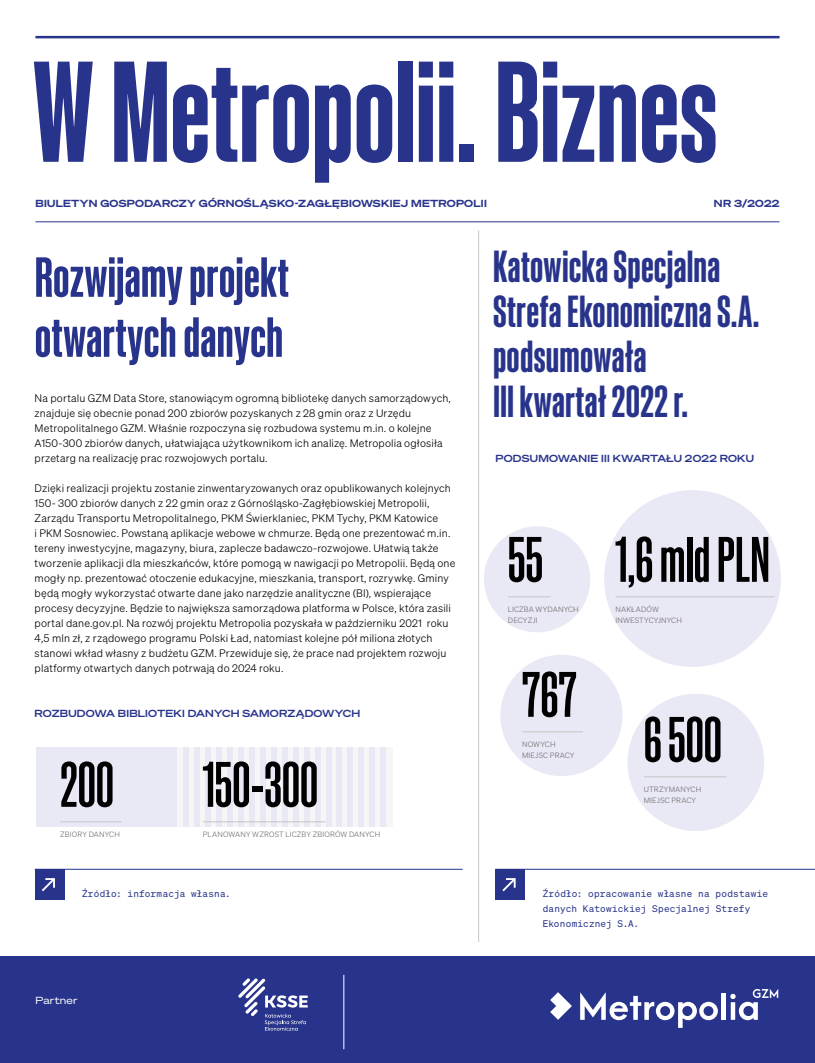
<style>
.page{position:relative;width:815px;height:1063px;background:#fff}
.page>*{position:absolute;margin:0;border:0;box-sizing:border-box;transform-origin:0 0}
.t1{font:600 139.5px "Sohne Schmal";letter-spacing:-.005em;color:#28348b}
.t2{font:62.5px "Sohne Schmal Kraftig";letter-spacing:-.005em;color:#000}
.t3{font:600 55px/60px "Sohne Schmal";letter-spacing:.005em;color:#28348b}
.t4{font:600 43.75px/45px "Sohne Schmal";letter-spacing:.005em;color:#28348b}
.t5{font:10.62px/15px "Sohne Leicht";letter-spacing:.015em;color:#000}
.t6{font:600 10px "Sohne Breit";letter-spacing:.025em;color:#28348b}
.t7{font:10px "Sohne Breit Dreiviertelfett";letter-spacing:.025em;color:#28348b}
.t8{font:10px "Sohne Breit Buch";letter-spacing:.025em;color:#fff}
.t9{font:9.38px/15px "Sohne Mono Buch";letter-spacing:.02em;color:#28348b}
.t10{font:7.5px/11.2px "Sohne Leicht";letter-spacing:.02em;color:#706f6f}
</style>
<div class="page">
<div style="left:36px;top:747px;width:142px;height:79px;background:#e9e8f5"></div>
<div style="left:178px;top:747px;width:106px;height:79px;background:#f6f6f6"></div>
<div style="left:284px;top:747px;width:108px;height:79px;background:linear-gradient(to bottom,#f4f4f6,#f3f2f5)"></div>
<div style="left:183px;top:747px;width:6px;height:79px;background:#e9e8f5"></div>
<div style="left:194px;top:747px;width:6px;height:79px;background:#e9e8f5"></div>
<div style="left:205px;top:747px;width:6px;height:79px;background:#e9e8f5"></div>
<div style="left:216px;top:747px;width:6px;height:79px;background:#e9e8f5"></div>
<div style="left:227px;top:747px;width:6px;height:79px;background:#e9e8f5"></div>
<div style="left:238px;top:747px;width:5px;height:79px;background:#e9e8f5"></div>
<div style="left:249px;top:747px;width:5px;height:79px;background:#e9e8f5"></div>
<div style="left:260px;top:747px;width:5px;height:79px;background:#e9e8f5"></div>
<div style="left:271px;top:747px;width:5px;height:79px;background:#e9e8f5"></div>
<div style="left:282px;top:747px;width:5px;height:79px;background:#e9e8f5"></div>
<div style="left:293px;top:747px;width:5px;height:79px;background:#e9e8f5"></div>
<div style="left:304px;top:747px;width:5px;height:79px;background:#e9e8f5"></div>
<div style="left:315px;top:747px;width:5px;height:79px;background:#e9e8f5"></div>
<div style="left:326px;top:747px;width:5px;height:79px;background:#e9e8f5"></div>
<div style="left:337px;top:747px;width:5px;height:79px;background:#e9e8f5"></div>
<div style="left:348px;top:747px;width:5px;height:79px;background:#e9e8f5"></div>
<div style="left:359px;top:747px;width:5px;height:79px;background:#e9e8f5"></div>
<div style="left:370px;top:747px;width:5px;height:79px;background:#e9e8f5"></div>
<div style="left:381px;top:747px;width:5px;height:79px;background:#e9e8f5"></div>
<div style="left:604px;top:490px;width:177px;height:177px;background:#e9e8f5;border-radius:50%"></div>
<div style="left:484px;top:526px;width:106px;height:106px;background:#e9e8f5;border-radius:50%"></div>
<div style="left:628px;top:694px;width:136px;height:137px;background:#e9e8f5;border-radius:50%"></div>
<div style="left:500px;top:655px;width:123px;height:121px;background:#e9e8f5;border-radius:50%"></div>
<div style="left:0;top:957px;width:815px;height:106px;background:#28348b"></div>
<hr style="left:35px;top:36px;width:745px;height:2px;background:#28348b">
<hr style="left:35px;top:221px;width:745px;height:1px;background:#28348b">
<svg style="left:580px;top:992px;width:138px;height:36px"></svg>
<div style="left:721px;top:993px;width:5px;height:27px;background:#fff"></div>
<svg style="left:730px;top:989px;width:48px;height:31px"></svg>
<svg style="left:550px;top:992px;width:22px;height:28px"></svg>
<hr style="left:478px;top:230px;width:1px;height:712px;background:#c6c6c6">
<hr style="left:344px;top:975px;width:1px;height:74px;background:#fff">
<svg style="left:238px;top:978px;width:70px;height:53px"></svg>
<hr style="left:35px;top:869px;width:428px;height:1px;background:#28348b">
<div style="left:35px;top:869px;width:30px;height:30px;background:#28348b"></div>
<svg style="left:42px;top:878px;width:13px;height:14px"></svg>
<hr style="left:495px;top:869px;width:320px;height:1px;background:#28348b">
<div style="left:495px;top:869px;width:30px;height:30px;background:#28348b"></div>
<svg style="left:502px;top:878px;width:14px;height:14px"></svg>
<hr style="left:508px;top:597px;width:42px;height:1px;background:#c6c6c6">
<hr style="left:615px;top:597px;width:159px;height:1px;background:#c6c6c6">
<hr style="left:522px;top:732px;width:61px;height:1px;background:#c6c6c6">
<hr style="left:644px;top:777px;width:82px;height:1px;background:#c6c6c6">
<hr style="left:60px;top:822px;width:61px;height:1px;background:#c6c6c6">
<hr style="left:203px;top:822px;width:122px;height:1px;background:#c6c6c6">
<h1 class="t1" style="left:33px;top:38px;width:686px">W Metropolii. Biznes</h1>
<p class="t7" style="left:35px;top:197px;width:453px">BIULETYN GOSPODARCZY GÓRNOŚLĄSKO-ZAGŁĘBIOWSKIEJ METROPOLII</p>
<p class="t7" style="left:714px;top:197px;width:67px">NR 3/2022</p>
<h3 class="t3" style="left:35px;top:247px;width:255px">Rozwijamy projekt otwartych danych</h3>
<h3 class="t4" style="left:493px;top:244px;width:268px">Katowicka Specjalna<br>Strefa Ekonomiczna S.A. podsumowała<br>III kwartał 2022 r.</h3>
<p class="t5" style="left:35px;top:390px;width:418px">Na portalu GZM Data Store, stanowiącym ogromną bibliotekę danych samorządowych, znajduje się obecnie ponad 200 zbiorów pozyskanych z 28 gmin oraz z Urzędu Metropolitalnego GZM. Właśnie rozpoczyna się rozbudowa systemu m.in. o kolejne A150-300 zbiorów danych, ułatwiająca użytkownikom ich analizę. Metropolia ogłosiła przetarg na realizację prac rozwojowych portalu.</p>
<p class="t5" style="left:35px;top:480px;width:422px">Dzięki realizacji projektu zostanie zinwentaryzowanych oraz opublikowanych kolejnych 150- 300 zbiorów danych z 22 gmin oraz z Górnośląsko-Zagłębiowskiej Metropolii, Zarządu Transportu Metropolitalnego, PKM Świerklaniec, PKM Tychy, PKM Katowice<br>i PKM Sosnowiec. Powstaną aplikacje webowe w chmurze. Będą one prezentować m.in. tereny inwestycyjne, magazyny, biura, zaplecze badawczo-rozwojowe. Ułatwią także tworzenie aplikacji dla mieszkańców, które pomogą w nawigacji po Metropolii. Będą one mogły np. prezentować otoczenie edukacyjne, mieszkania, transport, rozrywkę. Gminy będą mogły wykorzystać otwarte dane jako narzędzie analityczne (BI), wspierające procesy decyzyjne. Będzie to największa samorządowa platforma w Polsce, która zasili portal dane.gov.pl. Na rozwój projektu Metropolia pozyskała w październiku 2021 roku 4,5 mln zł, z rządowego programu Polski Ład, natomiast kolejne pół miliona złotych stanowi wkład własny z budżetu GZM. Przewiduje się, że prace nad projektem rozwoju platformy otwartych danych potrwają do 2024 roku.</p>
<p class="t6" style="left:495px;top:452px;width:260px">PODSUMOWANIE III KWARTAŁU 2022 ROKU</p>
<h2 class="t2" style="left:615px;top:527px;width:156px">1,6 mld PLN</h2>
<p class="t10" style="left:615px;top:603px;width:68px">NAKŁADÓW<br>INWESTYCYJNYCH</p>
<h2 class="t2" style="left:508px;top:527px;width:37px">55</h2>
<p class="t10" style="left:508px;top:603px;width:72px">LICZBA WYDANYCH<br>DECYZJI</p>
<h2 class="t2" style="left:522px;top:662px;width:56px">767</h2>
<p class="t10" style="left:522px;top:738px;width:54px">NOWYCH<br>MIEJSC PRACY</p>
<p class="t6" style="left:35px;top:707px;width:327px">ROZBUDOWA BIBLIOTEKI DANYCH SAMORZĄDOWYCH</p>
<h2 class="t2" style="left:644px;top:707px;width:80px">6 500</h2>
<p class="t10" style="left:644px;top:783px;width:59px">UTRZYMANYCH<br>MIEJSC PRACY</p>
<h2 class="t2" style="left:60px;top:752px;width:55px">200</h2>
<p class="t10" style="left:60px;top:828px;width:61px">ZBIORY DANYCH</p>
<h2 class="t2" style="left:203px;top:752px;width:117px">150-300</h2>
<p class="t10" style="left:203px;top:828px;width:179px">PLANOWANY WZROST LICZBY ZBIORÓW DANYCH</p>
<p class="t9" style="left:82px;top:886px;width:150px">Źródło: informacja własna.</p>
<p class="t9" style="left:543px;top:886px;width:227px">Źródło: opracowanie własne na podstawie danych Katowickiej Specjalnej Strefy<br>Ekonomicznej S.A.</p>
<p class="t8" style="left:35px;top:994px;width:43px">Partner</p>
</div>
